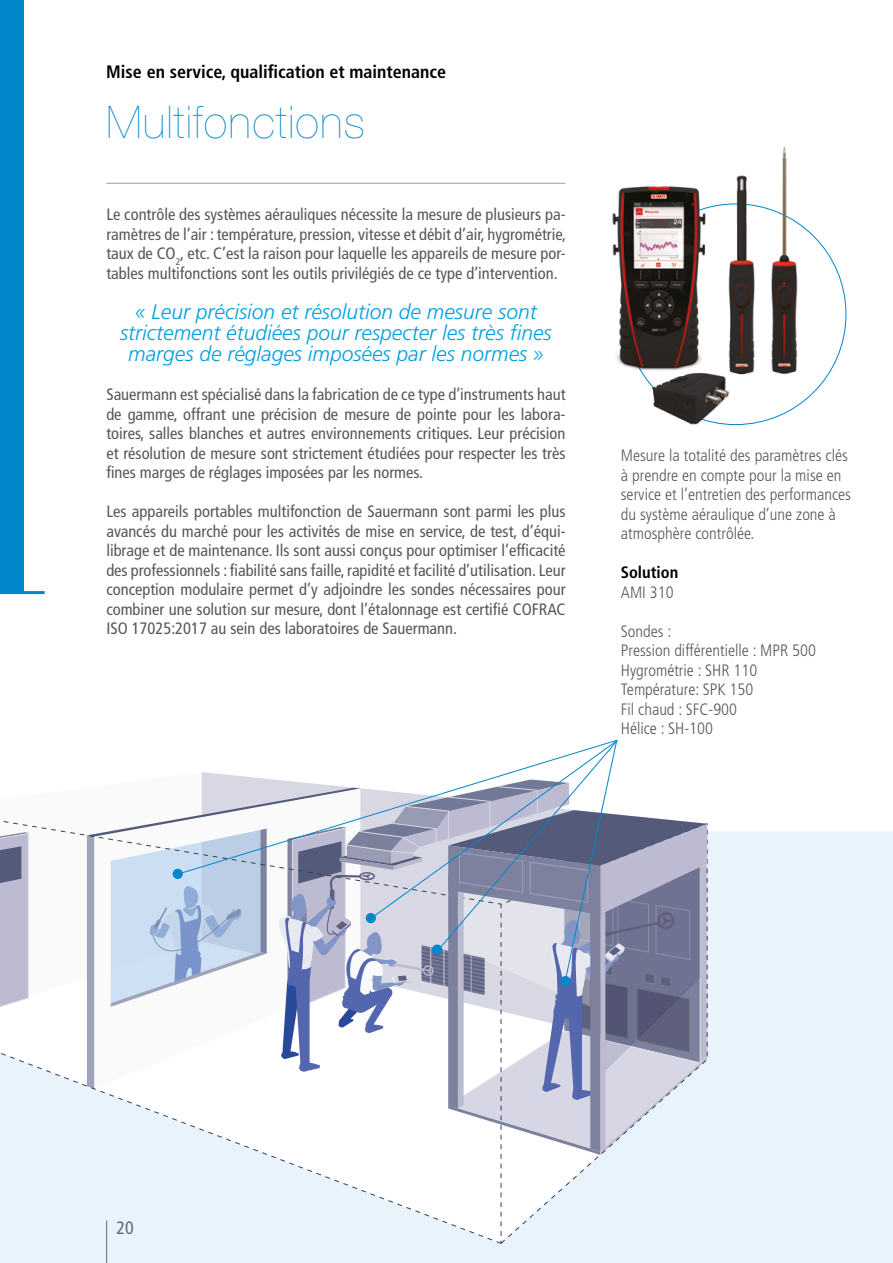
<style>
.page{position:relative;width:893px;height:1263px;background:#fff}
.page>*{position:absolute;margin:0;border:0;box-sizing:border-box;transform-origin:0 0}
.t1{font:200 45px "Helvetica Neue LT Std";letter-spacing:.03em;color:#0086ca}
.t2{font:italic 300 21px/21px "Frutiger LT Std";color:#009fe3;text-align:center}
.t3{font:700 condensed 18px "Frutiger LT Std";color:#000}
.t4{font:condensed 18px "Frutiger LT Std";color:#706f6f}
.t5{font:condensed 16.5px/19.5px "Frutiger LT Std";color:#575756;text-align:justify}
.t6{font:300 condensed 16.5px/19.5px "Frutiger LT Std";color:#575756}
.t7{font:700 condensed 16.5px "Frutiger LT Std";color:#000}
</style>
<div class="page">
<div style="left:0;top:831px;width:893px;height:432px;background:#e8f3fc"></div>
<hr style="left:106px;top:183px;width:460px;height:1px;background:#9d9d9c">
<div style="left:0;top:0;width:23px;height:593px;background:#0086ca"></div>
<hr style="left:0;top:591px;width:45px;height:3px;background:#0086ca">
<svg style="left:502px;top:823px;width:206px;height:421px"></svg>
<svg style="left:0;top:821px;width:502px;height:423px"></svg>
<img style="left:723px;top:175px;width:36px;height:200px">
<img style="left:650px;top:358px;width:85px;height:68px">
<img style="left:612px;top:186px;width:100px;height:199px">
<img style="left:766px;top:146px;width:37px;height:229px">
<svg style="left:87px;top:740px;width:620px;height:415px"></svg>
<p class="t3" style="left:106px;top:61px;width:341px">Mise en service, qualification et maintenance</p>
<h1 class="t1" style="left:106px;top:97px;width:260px">Multifonctions</h1>
<p class="t5" style="left:106px;top:205px;width:461px">Le contrôle des systèmes aérauliques nécessite la mesure de plusieurs pa&shy;ramètres de l’air : température, pression, vitesse et débit d’air, hygrométrie, taux de CO<sub>2</sub>, etc. C’est la raison pour laquelle les appareils de mesure por&shy;tables multifonctions sont les outils privilégiés de ce type d’intervention.</p>
<p class="t2" style="left:120px;top:302px;width:433px">« Leur précision et résolution de mesure sont strictement étudiées pour respecter les très fines marges de réglages imposées par les normes »</p>
<p class="t5" style="left:106px;top:385px;width:461px">Sauermann est spécialisé dans la fabrication de ce type d’instruments haut de gamme, offrant une précision de mesure de pointe pour les labora&shy;toires, salles blanches et autres environnements critiques. Leur précision et résolution de mesure sont strictement étudiées pour respecter les très fines marges de réglages imposées par les normes.</p>
<p class="t5" style="left:106px;top:502px;width:461px">Les appareils portables multifonction de Sauermann sont parmi les plus avancés du marché pour les activités de mise en service, de test, d’équi&shy;librage et de maintenance. Ils sont aussi conçus pour optimiser l’efficacité des professionnels : fiabilité sans faille, rapidité et facilité d’utilisation. Leur conception modulaire permet d’y adjoindre les sondes nécessaires pour combiner une solution sur mesure, dont l’étalonnage est certifié COFRAC ISO 17025:2017 au sein des laboratoires de Sauermann.</p>
<p class="t6" style="left:621px;top:446px;width:232px">Mesure la totalité des paramètres clés à prendre en compte pour la mise en service et l’entretien des performances du système aéraulique d’une zone à atmosphère contrôlée.</p>
<p class="t7" style="left:621px;top:563px;width:59px">Solution</p>
<p class="t6" style="left:621px;top:582px;width:54px">AMI 310</p>
<p class="t6" style="left:621px;top:621px;width:197px">Sondes :<br>Pression différentielle : MPR 500<br>Hygrométrie : SHR 110<br>Température: SPK 150<br>Fil chaud : SFC-900<br>Hélice : SH-100</p>
<p class="t4" style="left:117px;top:1217px;width:19px">20</p>
</div>
